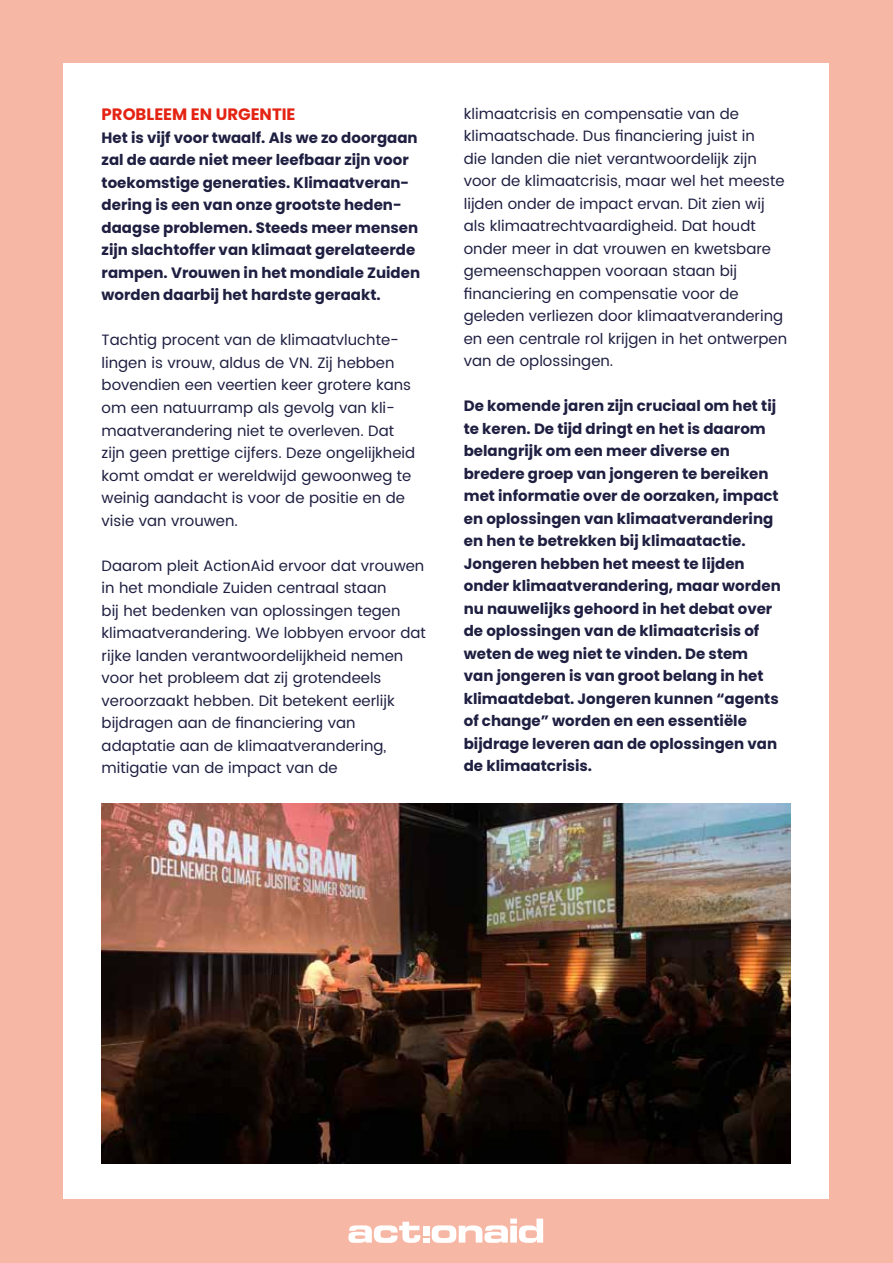
<style>
.page{position:relative;width:893px;height:1263px;background:#f7b7a5}
.page>*{position:absolute;margin:0;border:0;box-sizing:border-box;transform-origin:0 0}
.t1{font:700 16.5px "Poppins";color:#e42313}
.t2{font:15px/22.5px "Poppins";color:#1e1f41}
.t3{font:700 15px/22.5px "Poppins";color:#1e1f41}
</style>
<div class="page">
<div style="left:64px;top:64px;width:765px;height:1135px;background:#fff"></div>
<svg style="left:348px;top:1218px;width:195px;height:25px"></svg>
<img style="left:102px;top:804px;width:688px;height:360px">
<p class="t1" style="left:102px;top:105px;width:195px">PROBLEEM EN URGENTIE</p>
<p class="t3" style="left:102px;top:127px;width:320px">Het is vijf voor twaalf. Als we zo doorgaan zal de aarde niet meer leefbaar zijn voor toekomstige generaties. Klimaatveran&shy;dering is een van onze grootste heden&shy;daagse problemen. Steeds meer mensen zijn slachtoffer van klimaat gerelateerde rampen. Vrouwen in het mondiale Zuiden worden daarbij het hardste geraakt.</p>
<p class="t2" style="left:102px;top:329px;width:315px">Tachtig procent van de klimaatvluchte&shy;lingen is vrouw, aldus de VN. Zij hebben bovendien een veertien keer grotere kans om een natuurramp als gevolg van kli&shy;maatverandering niet te overleven. Dat zijn geen prettige cijfers. Deze ongelijkheid komt omdat er wereldwijd gewoonweg te weinig aandacht is voor de positie en de visie van vrouwen.</p>
<p class="t2" style="left:102px;top:554px;width:326px">Daarom pleit ActionAid ervoor dat vrouwen in het mondiale Zuiden centraal staan<br>bij het bedenken van oplossingen tegen klimaatverandering. We lobbyen ervoor dat rijke landen verantwoordelijkheid nemen voor het probleem dat zij grotendeels veroorzaakt hebben. Dit betekent eerlijk bijdragen aan de financiering van adaptatie aan de klimaatverandering, mitigatie van de impact van de</p>
<p class="t2" style="left:464px;top:103px;width:325px">klimaatcrisis en compensatie van de klimaatschade. Dus financiering juist in<br>die landen die niet verantwoordelijk zijn voor de klimaatcrisis, maar wel het meeste lijden onder de impact ervan. Dit zien wij als klimaatrechtvaardigheid. Dat houdt onder meer in dat vrouwen en kwetsbare gemeenschappen vooraan staan bij financiering en compensatie voor de geleden verliezen door klimaatverandering en een centrale rol krijgen in het ontwerpen van de oplossingen.</p>
<p class="t3" style="left:464px;top:395px;width:318px">De komende jaren zijn cruciaal om het tij te keren. De tijd dringt en het is daarom belangrijk om een meer diverse en bredere groep van jongeren te bereiken met informatie over de oorzaken, impact en oplossingen van klimaatverandering en hen te betrekken bij klimaatactie.<br>Jongeren hebben het meest te lijden onder klimaatverandering, maar worden nu nauwelijks gehoord in het debat over de oplossingen van de klimaatcrisis of weten de weg niet te vinden. De stem van jongeren is van groot belang in het klimaatdebat. Jongeren kunnen “agents of change” worden en een essentiële bijdrage leveren aan de oplossingen van de klimaatcrisis.</p>
</div>
